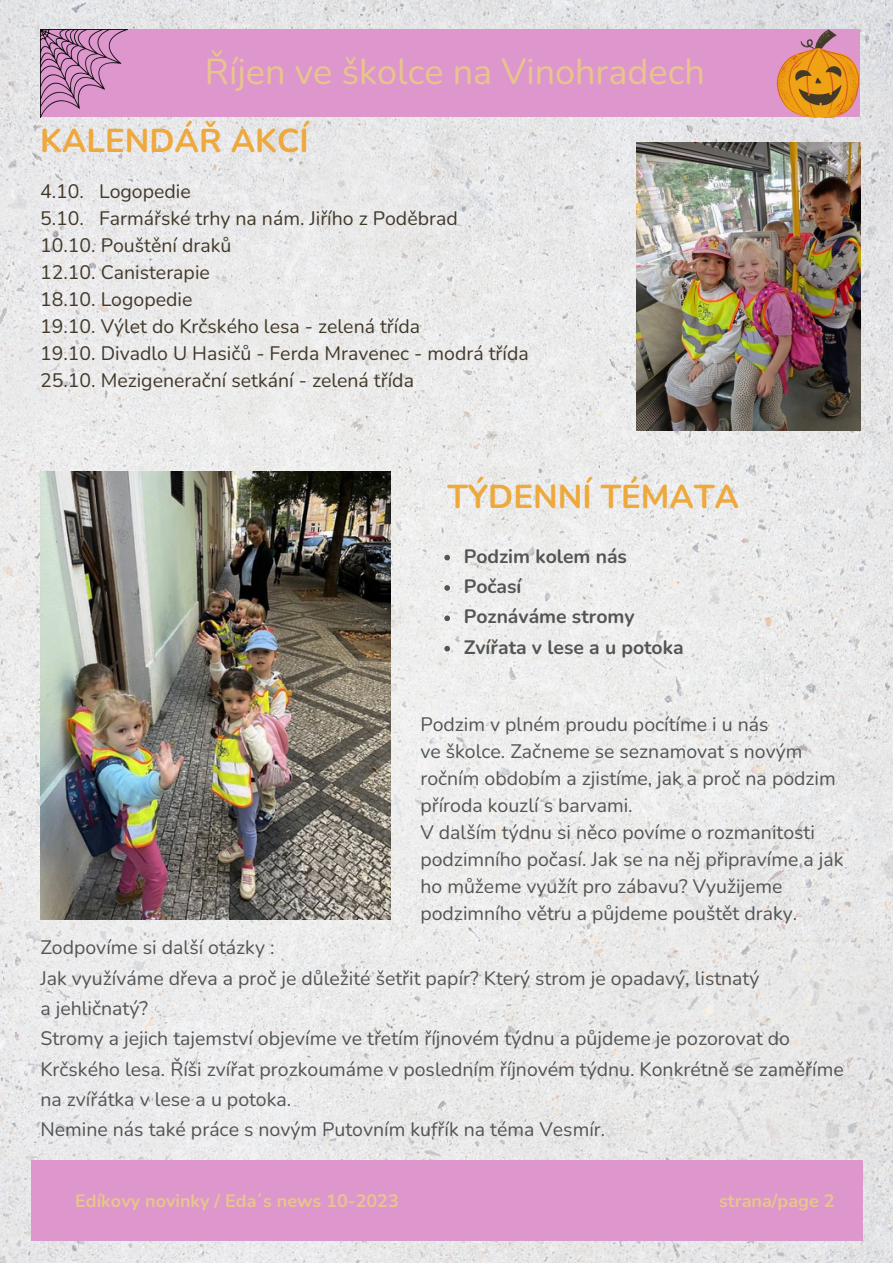
<style>
.page{position:relative;width:893px;height:1264px;background:#fff}
.page>*{position:absolute;margin:0;border:0;box-sizing:border-box;transform-origin:0 0}
.t1{font:36px "Nunito";color:#e8c48d}
.t2{font:700 33px "Nunito";color:#eea83c}
.t3{font:19.5px/27px "Nunito";color:#545454}
.t4{font:19.5px "Nunito";color:#42392a}
.t5{font:700 19.35px "Nunito";color:#545454}
.t6{font:700 18px "Nunito";color:#e8c48d}
</style>
<div class="page">
<img style="left:0;top:0;width:892px;height:1262px">
<div style="left:811px;top:1160px;width:52px;height:80px;background:#de97cc"></div>
<div style="left:82px;top:1160px;width:729px;height:80px;background:#de97cc"></div>
<div style="left:31px;top:1160px;width:51px;height:80px;background:#de97cc"></div>
<div style="left:40px;top:29px;width:819px;height:88px;background:#de97cc"></div>
<svg style="left:776px;top:29px;width:83px;height:89px"></svg>
<img style="left:40px;top:29px;width:88px;height:88px">
<img style="left:636px;top:143px;width:224px;height:288px">
<img style="left:40px;top:472px;width:350px;height:447px">
<svg style="left:444px;top:555px;width:6px;height:5px"></svg>
<svg style="left:444px;top:585px;width:6px;height:5px"></svg>
<svg style="left:444px;top:615px;width:6px;height:6px"></svg>
<svg style="left:444px;top:646px;width:6px;height:5px"></svg>
<p class="t1" style="left:205px;top:48px;width:501px">Říjen ve školce na Vinohradech</p>
<p class="t2" style="left:40px;top:119px;width:270px">KALENDÁŘ AKCÍ</p>
<p class="t4" style="left:40px;top:178px;width:152px">4.10. Logopedie</p>
<p class="t4" style="left:40px;top:205px;width:419px">5.10. Farmářské trhy na nám. Jiřího z Poděbrad</p>
<p class="t4" style="left:40px;top:232px;width:193px">10.10. Pouštění draků</p>
<p class="t4" style="left:40px;top:259px;width:171px">12.10. Canisterapie</p>
<p class="t4" style="left:40px;top:286px;width:154px">18.10. Logopedie</p>
<p class="t4" style="left:40px;top:313px;width:381px">19.10. Výlet do Krčského lesa - zelená třída</p>
<p class="t4" style="left:40px;top:340px;width:490px">19.10. Divadlo U Hasičů - Ferda Mravenec - modrá třída</p>
<p class="t4" style="left:40px;top:367px;width:375px">25.10. Mezigenerační setkání - zelená třída</p>
<p class="t2" style="left:447px;top:474px;width:293px">TÝDENNÍ TÉMATA</p>
<p class="t5" style="left:463px;top:543px;width:165px">Podzim kolem nás</p>
<p class="t5" style="left:463px;top:573px;width:59px">Počasí</p>
<p class="t5" style="left:463px;top:604px;width:172px">Poznáváme stromy</p>
<p class="t5" style="left:463px;top:634px;width:221px">Zvířata v lese a u potoka</p>
<p class="t3" style="left:420px;top:711px;width:349px">Podzim v plném proudu pocítíme i u nás</p>
<p class="t3" style="left:420px;top:738px;width:417px">ve školce. Začneme se seznamovat s novým ročním obdobím a zjistíme, jak a proč na podzim příroda kouzlí s barvami.</p>
<p class="t3" style="left:420px;top:819px;width:424px">V dalším týdnu si něco povíme o rozmanitosti podzimního počasí. Jak se na něj připravíme a jak ho můžeme využít pro zábavu? Využijeme podzimního větru a půjdeme pouštět draky.</p>
<p class="t3" style="left:40px;top:934px;width:235px">Zodpovíme si další otázky :</p>
<p class="t3" style="left:40px;top:964px;width:720px">Jak využíváme dřeva a proč je důležité šetřit papír? Který strom je opadavý, listnatý</p>
<p class="t3" style="left:40px;top:994px;width:109px">a jehličnatý?</p>
<p class="t3" style="left:40px;top:1023px;width:804px;line-height:30.3px">Stromy a jejich tajemství objevíme ve třetím říjnovém týdnu a půjdeme je pozorovat do<br>Krčského lesa. Říši zvířat prozkoumáme v posledním říjnovém týdnu. Konkrétně se zaměříme na zvířátka v lese a u potoka.</p>
<p class="t3" style="left:40px;top:1116px;width:566px">Nemine nás také práce s novým Putovním kufřík na téma Vesmír.</p>
<p class="t6" style="left:75px;top:1188px;width:325px">Edíkovy novinky / Eda´s news 10-2023</p>
<p class="t6" style="left:719px;top:1188px;width:117px">strana/page 2</p>
</div>
